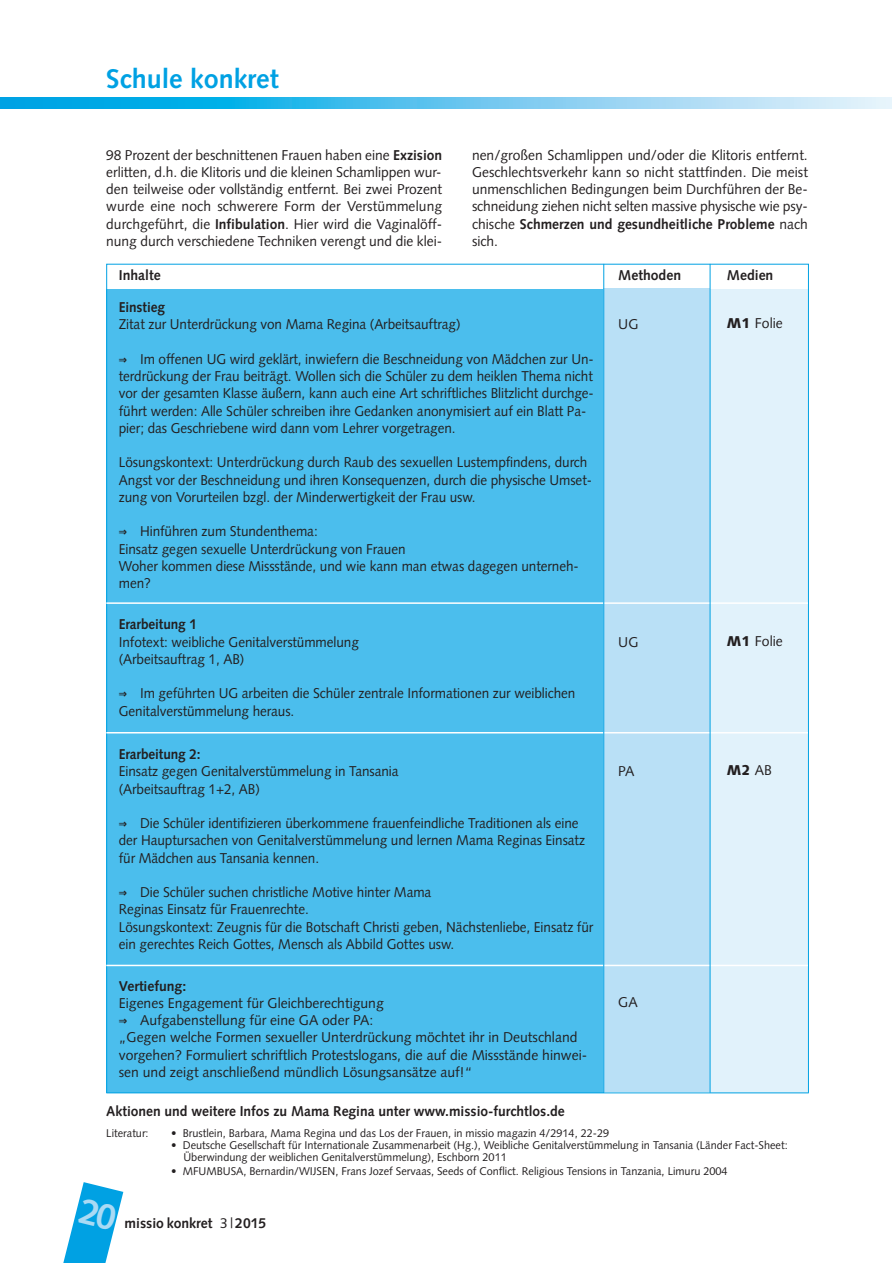
<style>
.page{position:relative;width:893px;height:1263px;background:#fff}
.page>*{position:absolute;margin:0;border:0;box-sizing:border-box;transform-origin:0 0}
.t1{font:700 27px "Syntax";color:#00a1e3}
.t2{font:14.25px/17.2px "Syntax";letter-spacing:-.005em;color:#231f20;scale:.95 1}
.t3{font:14.25px/17.2px "Syntax";letter-spacing:-.005em;color:#231f20;text-align:justify}
.t4{font:700 14.25px "Syntax";color:#231f20}
.t5{font:700 14.25px "Syntax";color:#231f20;scale:.95 1}
.t6{font:900 14.25px "Syntax";color:#231f20}
.t7{font:11.25px/12px "Syntax";color:#231f20}
.s1{font-weight:700}
.s2{font-weight:900}
.s3{font-family:"Menlo";font-weight:700;font-style:italic}
.s4{font-weight:400}
</style>
<div class="page">
<svg style="left:0;top:98px;width:891px;height:10px;background:#61c6ee"></svg>
<div style="left:106px;top:289px;width:498px;height:803px;background:#4bbeed"></div>
<div style="left:604px;top:289px;width:106px;height:803px;background:#b9e0f6"></div>
<div style="left:710px;top:289px;width:98px;height:803px;background:#e1f2fb"></div>
<hr style="left:106px;top:602px;width:702px;height:2px;background:#fff">
<hr style="left:106px;top:965px;width:702px;height:1px;background:#fff">
<hr style="left:106px;top:732px;width:702px;height:1px;background:#fff">
<hr style="left:106px;top:1092px;width:703px;height:1px;background:#00a1e3">
<hr style="left:603px;top:264px;width:1px;height:829px;background:#00a1e3">
<hr style="left:710px;top:264px;width:1px;height:829px;background:#00a1e3">
<svg style="left:63px;top:1182px;width:60px;height:81px"></svg>
<h1 class="t1" style="left:106px;top:68px;width:174px">Schule konkret</h1>
<p class="t3" style="left:106px;top:147px;width:337px">98 Prozent der beschnittenen Frauen haben eine <span class="s1">Exzision </span>erlitten, d.h. die Klitoris und die kleinen Schamlippen wur&shy;den teilweise oder vollständig entfernt. Bei zwei Prozent wurde eine noch schwerere Form der Verstümmelung durchgeführt, die <span class="s1">Infibulation</span>. Hier wird die Vaginalöff&shy;nung durch verschiedene Techniken verengt und die klei-</p>
<p class="t3" style="left:472px;top:147px;width:337px">nen/großen Schamlippen und/oder die Klitoris entfernt.<br>Geschlechtsverkehr kann so nicht stattfinden. Die meist unmenschlichen Bedingungen beim Durchführen der Be&shy;schneidung ziehen nicht selten massive physische wie psy&shy;chische <span class="s1">Schmerzen und gesundheitliche Probleme</span> nach sich.</p>
<p class="t4" style="left:119px;top:269px;width:43px">Inhalte</p>
<p class="t4" style="left:618px;top:269px;width:64px">Methoden</p>
<p class="t4" style="left:727px;top:269px;width:48px">Medien</p>
<p class="t3" style="left:727px;top:315px;width:57px"><span class="s2">M1</span> Folie</p>
<p class="t5" style="left:119px;top:301px;width:50px">Einstieg</p>
<p class="t2" style="left:119px;top:317px;width:361px">Zitat zur Unterdrückung von Mama Regina (Arbeitsauftrag)</p>
<p class="t2" style="left:119px;top:352px;width:502px"><span class="s3">⇒</span> Im offenen UG wird geklärt, inwiefern die Beschneidung von Mädchen zur Un&shy;terdrückung der Frau beiträgt. Wollen sich die Schüler zu dem heiklen Thema nicht vor der gesamten Klasse äußern, kann auch eine Art schriftliches Blitzlicht durchge&shy;führt werden: Alle Schüler schreiben ihre Gedanken anonymisiert auf ein Blatt Pa&shy;pier; das Geschriebene wird dann vom Lehrer vorgetragen.</p>
<p class="t2" style="left:119px;top:455px;width:500px">Lösungskontext: Unterdrückung durch Raub des sexuellen Lustempfindens, durch<br>Angst vor der Beschneidung und ihren Konsequenzen, durch die physische Umset&shy;zung von Vorurteilen bzgl. der Minderwertigkeit der Frau usw.</p>
<p class="t2" style="left:119px;top:524px;width:486px"><span class="s3">⇒</span> Hinführen zum Stundenthema:<br>Einsatz gegen sexuelle Unterdrückung von Frauen<br>Woher kommen diese Missstände, und wie kann man etwas dagegen unterneh&shy;men?</p>
<p class="t3" style="left:618px;top:316px;width:22px">UG</p>
<p class="t5" style="left:119px;top:619px;width:84px">Erarbeitung 1</p>
<p class="t2" style="left:119px;top:634px;width:254px">Infotext: weibliche Genitalverstümmelung (Arbeitsauftrag 1, AB)</p>
<p class="t2" style="left:119px;top:686px;width:482px"><span class="s3">⇒</span> Im geführten UG arbeiten die Schüler zentrale Informationen zur weiblichen<br>Genitalverstümmelung heraus.</p>
<p class="t5" style="left:119px;top:748px;width:88px">Erarbeitung 2:</p>
<p class="t2" style="left:119px;top:764px;width:296px">Einsatz gegen Genitalverstümmelung in Tansania (Arbeitsauftrag 1+2, AB)</p>
<p class="t2" style="left:119px;top:816px;width:492px"><span class="s3">⇒</span> Die Schüler identifizieren überkommene frauenfeindliche Traditionen als eine der Hauptursachen von Genitalverstümmelung und lernen Mama Reginas Einsatz für Mädchen aus Tansania kennen.</p>
<p class="t2" style="left:119px;top:885px;width:501px"><span class="s3">⇒</span> Die Schüler suchen christliche Motive hinter Mama<br>Reginas Einsatz für Frauenrechte.<br>Lösungskontext: Zeugnis für die Botschaft Christi geben, Nächstenliebe, Einsatz für ein gerechtes Reich Gottes, Mensch als Abbild Gottes usw.</p>
<p class="t4" style="left:119px;top:980px;width:69px">Vertiefung:</p>
<p class="t3" style="left:119px;top:995px;width:470px;text-align:left">Eigenes Engagement für Gleichberechtigung<br><span class="s3">⇒</span> Aufgabenstellung für eine GA oder PA:<br>„Gegen welche Formen sexueller Unterdrückung möchtet ihr in Deutschland vorgehen? Formuliert schriftlich Protestslogans, die auf die Missstände hinwei&shy;sen und zeigt anschließend mündlich Lösungsansätze auf!“</p>
<p class="t3" style="left:618px;top:635px;width:22px">UG</p>
<p class="t3" style="left:618px;top:763px;width:18px">PA</p>
<p class="t3" style="left:618px;top:995px;width:21px">GA</p>
<p class="t3" style="left:727px;top:634px;width:57px"><span class="s2">M1</span> Folie</p>
<p class="t6" style="left:727px;top:764px;width:47px">M2 <span class="s4">AB</span></p>
<p class="t4" style="left:106px;top:1105px;width:460px">Aktionen und weitere Infos zu Mama Regina unter www.missio-furchtlos.de</p>
<p class="t7" style="left:106px;top:1128px;width:44px">Literatur:</p>
<p class="t7" style="left:171px;top:1128px;width:439px">• Brustlein, Barbara, Mama Regina und das Los der Frauen, in missio magazin 4/2914, 22-29</p>
<p class="t7" style="left:183px;top:1140px;width:606px;text-indent:-12px">• Deutsche Gesellschaft für Internationale Zusammenarbeit (Hg.), Weibliche Genitalverstümmelung in Tansania (Länder Fact-Sheet:<br>Überwindung der weiblichen Genitalverstümmelung), Eschborn 2011</p>
<p class="t7" style="left:171px;top:1166px;width:558px">• MFUMBUSA, Bernardin/WIJSEN, Frans Jozef Servaas, Seeds of Conflict. Religious Tensions in Tanzania, Limuru 2004</p>
<p class="t4" style="left:125px;top:1218px;width:143px">missio konkret <span class="s4">3 |</span> 2015</p>
</div>
